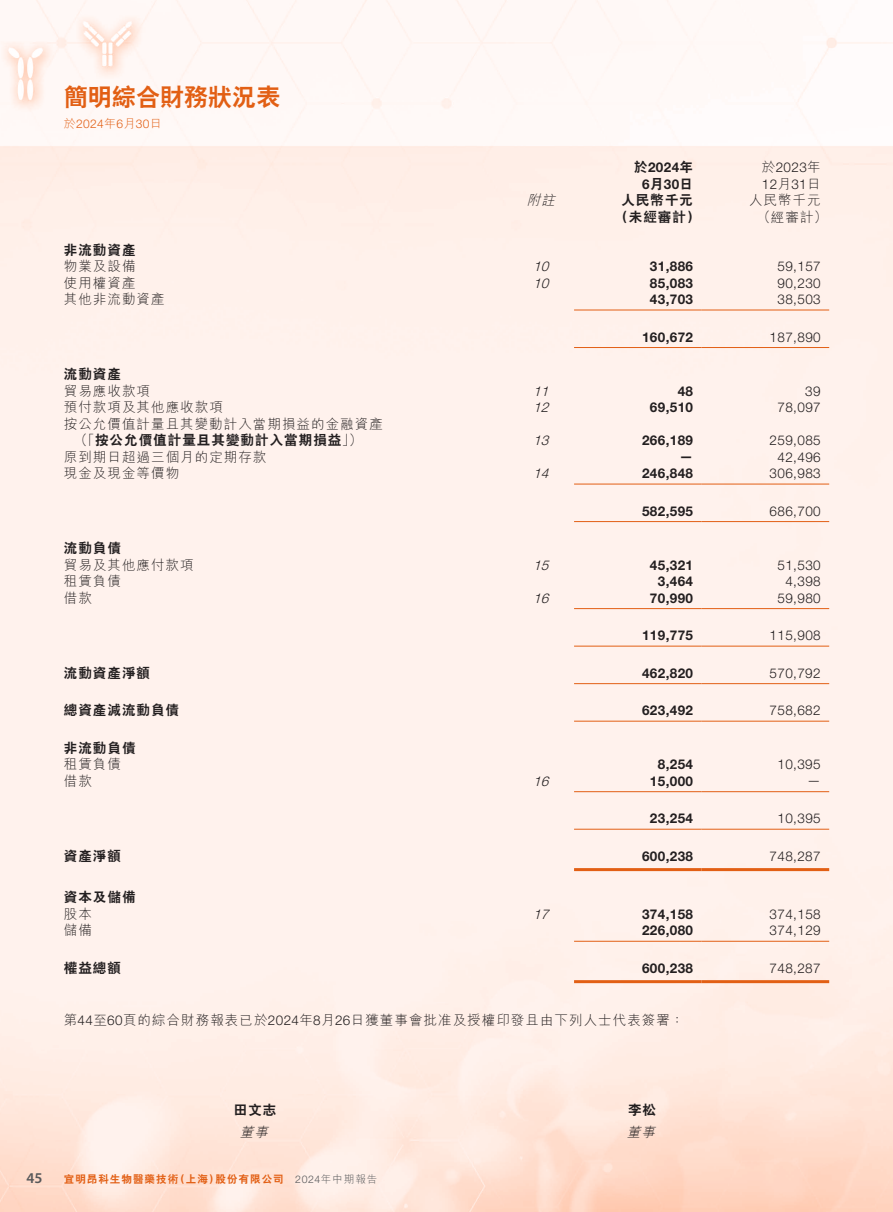
<style>
.page{position:relative;width:893px;height:1212px;background:#fff}
.page>*{position:absolute;margin:0;border:0;box-sizing:border-box;transform-origin:0 0}
.t1{font:800 24px "C Hei 2 HK";letter-spacing:.005em;color:#e25f14}
.t2{font:600 15px "Myriad Pro";color:#57585a}
.t3{font:300 13.5px/16.5px "M Hei HK";letter-spacing:.08em;color:#231f20}
.t4{font:300 13.5px/16.5px "Helvetica Neue LT Std";letter-spacing:.03em;color:#231f20}
.t5{font:700 13.5px/16.5px "Helvetica Neue LT Std";letter-spacing:.03em;color:#231f20;text-align:center}
.t6{font:800 13.5px "C Hei 2 HK";letter-spacing:.08em;color:#231f20}
.t7{font:italic 300 13.5px "Helvetica Neue LT Std";color:#231f20}
.t8{font:italic 300 13.5px "M Hei HK";color:#231f20}
.t9{font:300 12px "Helvetica Neue LT Std";letter-spacing:.03em;color:#e25f14}
.t10{font:800 10.5px "C Hei 2 HK";letter-spacing:.1em;color:#e25f14}
.t11{font:300 10.5px "M Hei HK";letter-spacing:.1em;color:#57585a}
.s1{font-family:"M Hei HK"}
.s2{font-family:"C Hei 2 HK";font-weight:800}
.s3{font-family:"M Hei HK";font-weight:300}
.s4{font-family:"Helvetica Neue LT Std"}
</style>
<div class="page">
<hr style="left:574px;top:310px;width:128px;height:1px;background:#e25f14">
<hr style="left:702px;top:310px;width:127px;height:1px;background:#e25f14">
<hr style="left:574px;top:347px;width:128px;height:1px;background:#e25f14">
<hr style="left:702px;top:347px;width:127px;height:1px;background:#e25f14">
<hr style="left:574px;top:484px;width:128px;height:1px;background:#e25f14">
<hr style="left:702px;top:484px;width:127px;height:1px;background:#e25f14">
<hr style="left:574px;top:521px;width:128px;height:1px;background:#e25f14">
<hr style="left:702px;top:521px;width:127px;height:1px;background:#e25f14">
<hr style="left:574px;top:608px;width:128px;height:1px;background:#e25f14">
<hr style="left:702px;top:608px;width:127px;height:1px;background:#e25f14">
<hr style="left:574px;top:646px;width:128px;height:1px;background:#e25f14">
<hr style="left:702px;top:646px;width:127px;height:1px;background:#e25f14">
<hr style="left:574px;top:683px;width:128px;height:1px;background:#e25f14">
<hr style="left:702px;top:683px;width:127px;height:1px;background:#e25f14">
<hr style="left:574px;top:721px;width:128px;height:1px;background:#e25f14">
<hr style="left:702px;top:721px;width:127px;height:1px;background:#e25f14">
<hr style="left:574px;top:791px;width:128px;height:1px;background:#e25f14">
<hr style="left:702px;top:791px;width:127px;height:1px;background:#e25f14">
<hr style="left:574px;top:829px;width:128px;height:1px;background:#e25f14">
<hr style="left:702px;top:829px;width:127px;height:1px;background:#e25f14">
<hr style="left:574px;top:868px;width:128px;height:3px;background:#e25f14">
<hr style="left:702px;top:868px;width:127px;height:3px;background:#e25f14">
<hr style="left:574px;top:941px;width:128px;height:1px;background:#e25f14">
<hr style="left:702px;top:941px;width:127px;height:1px;background:#e25f14">
<hr style="left:574px;top:980px;width:128px;height:3px;background:#e25f14">
<hr style="left:702px;top:980px;width:127px;height:3px;background:#e25f14">
<h1 class="t1" style="left:64px;top:85px;width:218px">簡明綜合財務狀況表</h1>
<p class="t9" style="left:64px;top:117px;width:100px"><span class="s1">於</span>2024<span class="s1">年 月</span>6 30<span class="s1">日</span></p>
<p class="t8" style="left:527px;top:193px;width:33px">附註</p>
<p class="t5" style="left:634px;top:159px;width:60px"><span class="s2">於</span>2024<span class="s2">年月</span>6 30<span class="s2">日</span></p>
<p class="t4" style="left:762px;top:159px;width:60px"><span class="s1">於</span>2023<span class="s1">年<br></span>12<span class="s1">月</span>31<span class="s1">日</span></p>
<p class="t3" style="left:749px;top:192px;width:73px">人民幣千元</p>
<p class="t6" style="left:621px;top:193px;width:73px">人民幣千元</p>
<p class="t6" style="left:615px;top:210px;width:86px">（未經審計）</p>
<p class="t3" style="left:757px;top:208px;width:72px">（經審計(</p>
<p class="t6" style="left:64px;top:243px;width:73px">非流動資產</p>
<p class="t3" style="left:64px;top:258px;width:73px">物業及設備</p>
<p class="t7" style="left:533px;top:258px;width:21px">10</p>
<p class="t5" style="left:650px;top:258px;width:45px">31,886</p>
<p class="t4" style="left:777px;top:258px;width:45px">59,157</p>
<p class="t3" style="left:64px;top:274px;width:73px">使用權資產</p>
<p class="t7" style="left:533px;top:275px;width:21px">10</p>
<p class="t5" style="left:650px;top:274px;width:45px">85,083</p>
<p class="t4" style="left:777px;top:274px;width:45px">90,230</p>
<p class="t3" style="left:64px;top:291px;width:102px">其他非流動資產</p>
<p class="t5" style="left:650px;top:291px;width:45px">43,703</p>
<p class="t4" style="left:777px;top:291px;width:45px">38,503</p>
<p class="t5" style="left:642px;top:328px;width:53px">160,672</p>
<p class="t4" style="left:770px;top:328px;width:53px">187,890</p>
<p class="t6" style="left:64px;top:367px;width:59px">流動資產</p>
<p class="t3" style="left:64px;top:382px;width:88px">貿易應收款項</p>
<p class="t7" style="left:533px;top:383px;width:21px">11</p>
<p class="t5" style="left:678px;top:382px;width:17px">48</p>
<p class="t4" style="left:805px;top:382px;width:17px">39</p>
<p class="t3" style="left:64px;top:399px;width:321px">預付款項及其他應收款項<br>按公允價值計量且其變動計入當期損益的金融資產</p>
<p class="t7" style="left:533px;top:399px;width:21px">12</p>
<p class="t5" style="left:650px;top:399px;width:45px">69,510</p>
<p class="t4" style="left:777px;top:399px;width:45px">78,097</p>
<p class="t6" style="left:74px;top:433px;width:290px"><span class="s3">（「</span>按公允價值計量且其變動計入當期損益 <span class="s3">(「</span></p>
<p class="t7" style="left:533px;top:432px;width:21px">13</p>
<p class="t5" style="left:642px;top:432px;width:53px">266,189</p>
<p class="t4" style="left:770px;top:432px;width:53px">259,085</p>
<p class="t3" style="left:64px;top:448px;width:204px">原到期日超過三個月的定期存款</p>
<p class="t5" style="left:680px;top:448px;width:15px">—</p>
<p class="t4" style="left:777px;top:448px;width:45px">42,496</p>
<p class="t3" style="left:64px;top:465px;width:117px">現金及現金等價物</p>
<p class="t7" style="left:533px;top:465px;width:21px">14</p>
<p class="t5" style="left:642px;top:465px;width:53px">246,848</p>
<p class="t4" style="left:770px;top:465px;width:53px">306,983</p>
<p class="t5" style="left:642px;top:502px;width:53px">582,595</p>
<p class="t4" style="left:770px;top:502px;width:53px">686,700</p>
<p class="t6" style="left:64px;top:541px;width:59px">流動負債</p>
<p class="t3" style="left:64px;top:556px;width:131px">貿易及其他應付款項</p>
<p class="t7" style="left:533px;top:557px;width:21px">15</p>
<p class="t5" style="left:650px;top:556px;width:45px">45,321</p>
<p class="t4" style="left:777px;top:556px;width:45px">51,530</p>
<p class="t3" style="left:64px;top:573px;width:59px">租賃負債</p>
<p class="t5" style="left:658px;top:573px;width:37px">3,464</p>
<p class="t4" style="left:785px;top:573px;width:37px">4,398</p>
<p class="t3" style="left:64px;top:589px;width:30px">借款</p>
<p class="t7" style="left:533px;top:590px;width:21px">16</p>
<p class="t5" style="left:650px;top:589px;width:45px">70,990</p>
<p class="t4" style="left:777px;top:589px;width:45px">59,980</p>
<p class="t5" style="left:642px;top:627px;width:53px">119,775</p>
<p class="t4" style="left:770px;top:627px;width:53px">115,908</p>
<p class="t6" style="left:64px;top:666px;width:88px">流動資產淨額</p>
<p class="t5" style="left:642px;top:664px;width:53px">462,820</p>
<p class="t4" style="left:770px;top:664px;width:53px">570,792</p>
<p class="t6" style="left:64px;top:703px;width:117px">總資產減流動負債</p>
<p class="t6" style="left:64px;top:741px;width:73px">非流動負債</p>
<p class="t5" style="left:642px;top:702px;width:53px">623,492</p>
<p class="t4" style="left:770px;top:702px;width:53px">758,682</p>
<p class="t3" style="left:64px;top:756px;width:59px">租賃負債</p>
<p class="t5" style="left:658px;top:756px;width:37px">8,254</p>
<p class="t4" style="left:777px;top:756px;width:45px">10,395</p>
<p class="t3" style="left:64px;top:772px;width:30px">借款</p>
<p class="t7" style="left:533px;top:773px;width:21px">16</p>
<p class="t5" style="left:650px;top:772px;width:45px">15,000</p>
<p class="t4" style="left:807px;top:772px;width:15px">—</p>
<p class="t5" style="left:650px;top:810px;width:45px">23,254</p>
<p class="t4" style="left:777px;top:810px;width:45px">10,395</p>
<p class="t6" style="left:64px;top:849px;width:59px">資產淨額</p>
<p class="t6" style="left:64px;top:890px;width:73px">資本及儲備</p>
<p class="t5" style="left:642px;top:847px;width:53px">600,238</p>
<p class="t4" style="left:770px;top:847px;width:53px">748,287</p>
<p class="t3" style="left:64px;top:905px;width:30px">股本</p>
<p class="t7" style="left:533px;top:906px;width:21px">17</p>
<p class="t5" style="left:642px;top:905px;width:53px">374,158</p>
<p class="t4" style="left:770px;top:905px;width:53px">374,158</p>
<p class="t3" style="left:64px;top:922px;width:30px">儲備</p>
<p class="t5" style="left:642px;top:922px;width:53px">226,080</p>
<p class="t4" style="left:770px;top:922px;width:53px">374,129</p>
<p class="t6" style="left:64px;top:961px;width:59px">權益總額</p>
<p class="t3" style="left:64px;top:1011px;width:622px">第<span class="s4">44</span>至<span class="s4">60</span>頁的綜合財務報表已於<span class="s4">2024</span>年 月<span class="s4">8 26</span>日獲董事會批准及授權印發且由下列人士代表簽署：</p>
<p class="t5" style="left:642px;top:959px;width:53px">600,238</p>
<p class="t4" style="left:770px;top:959px;width:53px">748,287</p>
<p class="t2" style="left:26px;top:1168px;width:18px">45</p>
<p class="t6" style="left:234px;top:1103px;width:44px">田文志</p>
<p class="t8" style="left:240px;top:1125px;width:33px">董事</p>
<p class="t10" style="left:175px;top:1173px;width:46px">（上海）</p>
<p class="t10" style="left:64px;top:1173px;width:116px">宜明昂科生物醫藥技術</p>
<p class="t10" style="left:216px;top:1173px;width:70px">股份有限公司</p>
<p class="t11" style="left:295px;top:1173px;width:84px"><span class="s4">2024</span>年中期報告</p>
<p class="t6" style="left:628px;top:1103px;width:30px">李松</p>
<p class="t8" style="left:627px;top:1125px;width:33px">董事</p>
</div>
